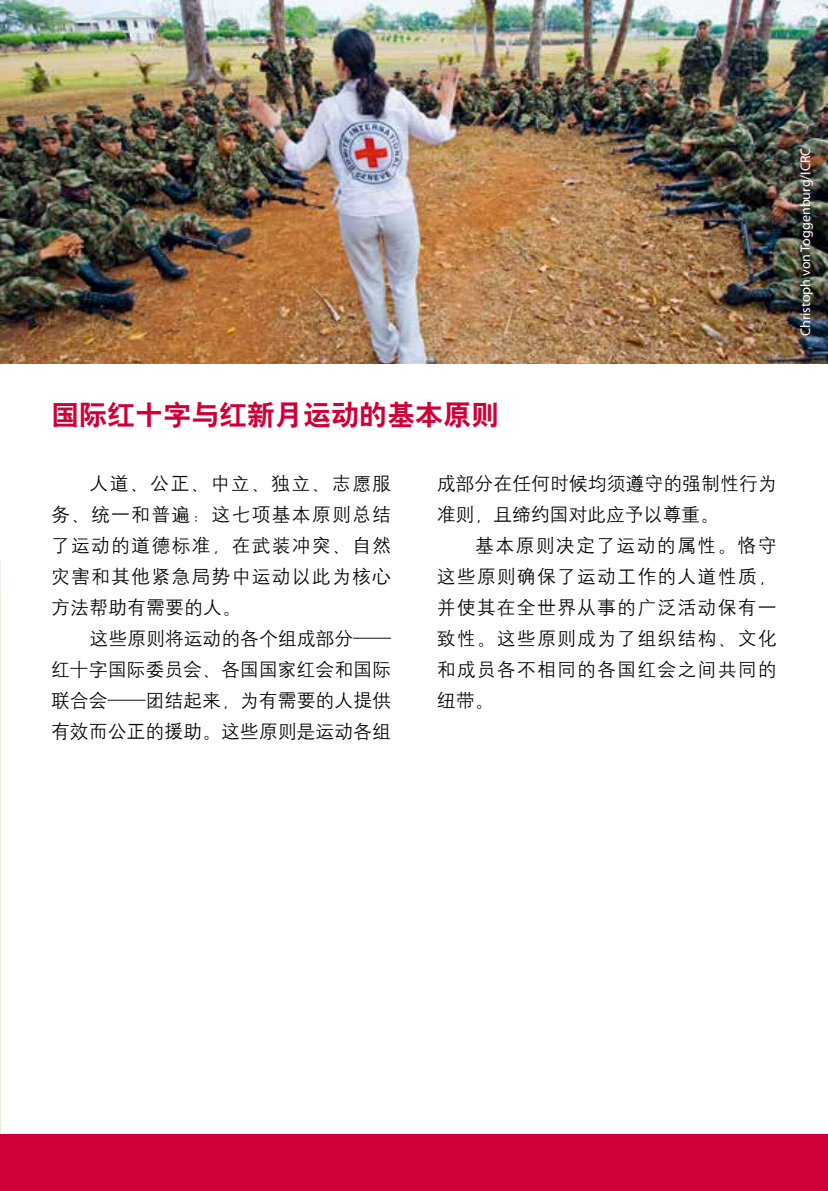
<style>
.page{position:relative;width:828px;height:1191px;background:#fff}
.page>*{position:absolute;margin:0;border:0;box-sizing:border-box;transform-origin:0 0}
.t1{font:28px "H Yb 2 gj";color:#cf0038}
.t2{font:19px/31px "H Yg 2 gj";color:#000;text-align:justify}
.t3{font:14px "Myriad Pro";color:#fff}
</style>
<div class="page">
<div style="left:0;top:1134px;width:828px;height:57px;background:#cf0038"></div>
<img style="left:0;top:0;width:1px;height:595px">
<img style="left:0;top:0;width:828px;height:363px">
<p class="t3" style="left:798px;top:336px;width:190px;rotate:-90deg">Christoph von Toggenburg/ICRC</p>
<h1 class="t1" style="left:51px;top:401px;width:449px">国际红十字与红新月运动的基本原则</h1>
<p class="t2" style="left:51px;top:467px;width:342px;text-indent:39px">人道、公正、中立、独立、志愿服务、统一和普遍：这七项基本原则总结了运动的道德标准，在武装冲突、自然灾害和其他紧急局势中运动以此为核心方法帮助有需要的人。</p>
<p class="t2" style="left:51px;top:622px;width:342px;text-indent:39px">这些原则将运动的各个组成部分—红十字国际委员会、各国国家红会和国际联合会—团结起来，为有需要的人提供有效而公正的援助。这些原则是运动各组</p>
<p class="t2" style="left:437px;top:467px;width:342px">成部分在任何时候均须遵守的强制性行为准则，且缔约国对此应予以尊重。</p>
<p class="t2" style="left:437px;top:529px;width:342px;text-indent:39px">基本原则决定了运动的属性。恪守这些原则确保了运动工作的人道性质，并使其在全世界从事的广泛活动保有一致性。这些原则成为了组织结构、文化和成员各不相同的各国红会之间共同的纽带。</p>
</div>
